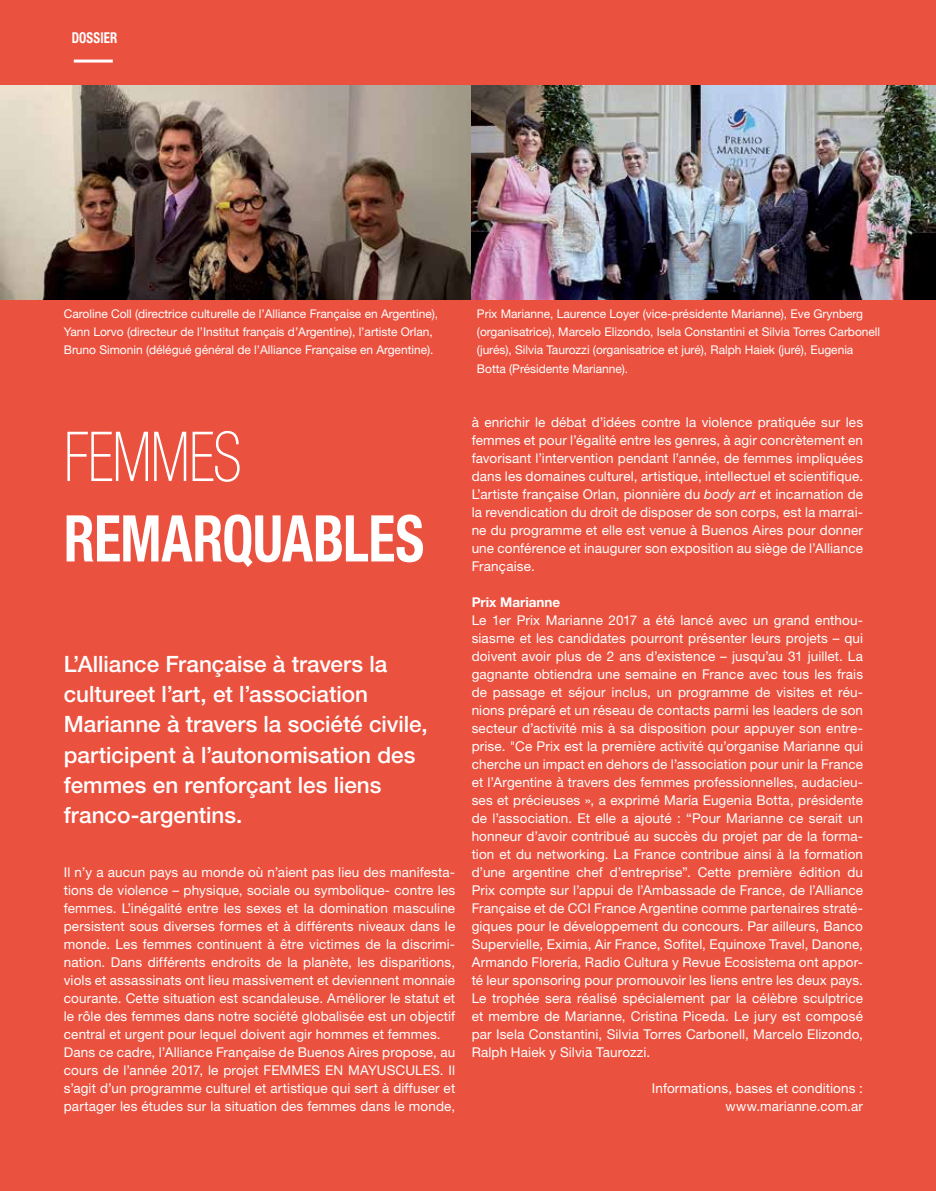
<style>
.page{position:relative;width:936px;height:1191px;background:#fff}
.page>*{position:absolute;margin:0;border:0;box-sizing:border-box;transform-origin:0 0}
.t1{font:100 condensed 69px "Helvetica Neue LT Std";letter-spacing:-.005em;color:#fff;scale:.86 1}
.t2{font:700 condensed 64.5px "Helvetica Neue LT Std";letter-spacing:-.005em;color:#fff;scale:.86 1}
.t3{font:500 22.5px/30.3px "Helvetica Neue LT Std";color:#fff}
.t4{font:700 condensed 15px "Helvetica Neue LT Std";letter-spacing:.005em;color:#fff;scale:.86 1}
.t5{font:13.5px/18px "Helvetica Neue LT Std";letter-spacing:.01em;color:#fff;text-align:justify}
.t6{font:700 13.5px "Helvetica Neue LT Std";letter-spacing:-.005em;color:#fff}
.t7{font:12px/18px "Helvetica Neue LT Std";letter-spacing:-.005em;color:#fff}
.s1{font-style:italic}
</style>
<div class="page">
<div style="left:0;top:0;width:935px;height:1191px;background:#eb513f"></div>
<hr style="left:74px;top:60px;width:39px;height:3px;background:#fff">
<img style="left:0;top:85px;width:471px;height:215px">
<img style="left:471px;top:85px;width:464px;height:215px">
<p class="t4" style="left:72px;top:28px;width:54px">DOSSIER</p>
<p class="t7" style="left:64px;top:305px;width:376px">Caroline Coll (directrice culturelle de l’Alliance Française en Argentine),<br>Yann Lorvo (directeur de l’Institut français d’Argentine), l’artiste Orlan,<br>Bruno Simonin (délégué général de l’Alliance Française en Argentine).</p>
<p class="t7" style="left:477px;top:305px;width:405px">Prix Marianne, Laurence Loyer (vice-présidente Marianne), Eve Grynberg (organisatrice), Marcelo Elizondo, Isela Constantini et Silvia Torres Carbonell (jurés), Silvia Taurozzi (organisatrice et juré), Ralph Haiek (juré), Eugenia Botta (Présidente Marianne).</p>
<h1 class="t1" style="left:64px;top:418px;width:208px">FEMMES</h1>
<h2 class="t2" style="left:64px;top:499px;width:420px">REMARQUABLES</h2>
<h3 class="t3" style="left:64px;top:648px;width:365px">L’Alliance Française à travers la cultureet l’art, et l’association<br>Marianne à travers la société civile, participent à l’autonomisation des femmes en renforçant les liens franco-argentins.</h3>
<p class="t5" style="left:64px;top:863px;width:393px;text-align:left">Il n’y a aucun pays au monde où n’aient pas lieu des manifesta&shy;tions de violence – physique, sociale ou symbolique- contre les femmes. L’inégalité entre les sexes et la domination masculine persistent sous diverses formes et à différents niveaux dans le monde. Les femmes continuent à être victimes de la discrimi&shy;nation. Dans différents endroits de la planète, les disparitions, viols et assassinats ont lieu massivement et deviennent monnaie courante. Cette situation est scandaleuse. Améliorer le statut et le rôle des femmes dans notre société globalisée est un objectif central et urgent pour lequel doivent agir hommes et femmes.<br>Dans ce cadre, l’Alliance Française de Buenos Aires propose, au cours de l’année 2017, le projet FEMMES EN MAYUSCULES. Il s’agit d’un programme culturel et artistique qui sert à diffuser et partager les études sur la situation des femmes dans le monde,</p>
<p class="t5" style="left:471px;top:413px;width:393px">à enrichir le débat d’idées contre la violence pratiquée sur les femmes et pour l’égalité entre les genres, à agir concrètement en favorisant l’intervention pendant l’année, de femmes impliquées dans les domaines culturel, artistique, intellectuel et scientifique.<br>L’artiste française Orlan, pionnière du <span class="s1">body art</span> et incarnation de la revendication du droit de disposer de son corps, est la marrai&shy;ne du programme et elle est venue à Buenos Aires pour donner une conférence et inaugurer son exposition au siège de l’Alliance Française.</p>
<p class="t6" style="left:471px;top:594px;width:90px">Prix Marianne</p>
<p class="t5" style="left:471px;top:611px;width:393px">Le 1er Prix Marianne 2017 a été lancé avec un grand enthou&shy;siasme et les candidates pourront présenter leurs projets – qui doivent avoir plus de 2 ans d’existence – jusqu’au 31 juillet. La gagnante obtiendra une semaine en France avec tous les frais de passage et séjour inclus, un programme de visites et réu&shy;nions préparé et un réseau de contacts parmi les leaders de son secteur d’activité mis à sa disposition pour appuyer son entre&shy;prise. "Ce Prix est la première activité qu’organise Marianne qui cherche un impact en dehors de l’association pour unir la France et l’Argentine à travers des femmes professionnelles, audacieu&shy;ses et précieuses », a exprimé María Eugenia Botta, présidente de l’association. Et elle a ajouté : “Pour Marianne ce serait un honneur d’avoir contribué au succès du projet par de la forma&shy;tion et du networking. La France contribue ainsi à la formation d’une argentine chef d’entreprise”. Cette première édition du Prix compte sur l’appui de l’Ambassade de France, de l’Alliance Française et de CCI France Argentine comme partenaires straté&shy;giques pour le développement du concours. Par ailleurs, Banco Supervielle, Eximia, Air France, Sofitel, Equinoxe Travel, Danone, Armando Florería, Radio Cultura y Revue Ecosistema ont appor&shy;té leur sponsoring pour promouvoir les liens entre les deux pays.<br>Le trophée sera réalisé spécialement par la célèbre sculptrice et membre de Marianne, Cristina Piceda. Le jury est composé par Isela Constantini, Silvia Torres Carbonell, Marcelo Elizondo, Ralph Haiek y Silvia Taurozzi.</p>
<p class="t5" style="left:652px;top:1079px;width:213px;text-align:right">Informations, bases et conditions : www.marianne.com.ar</p>
</div>
